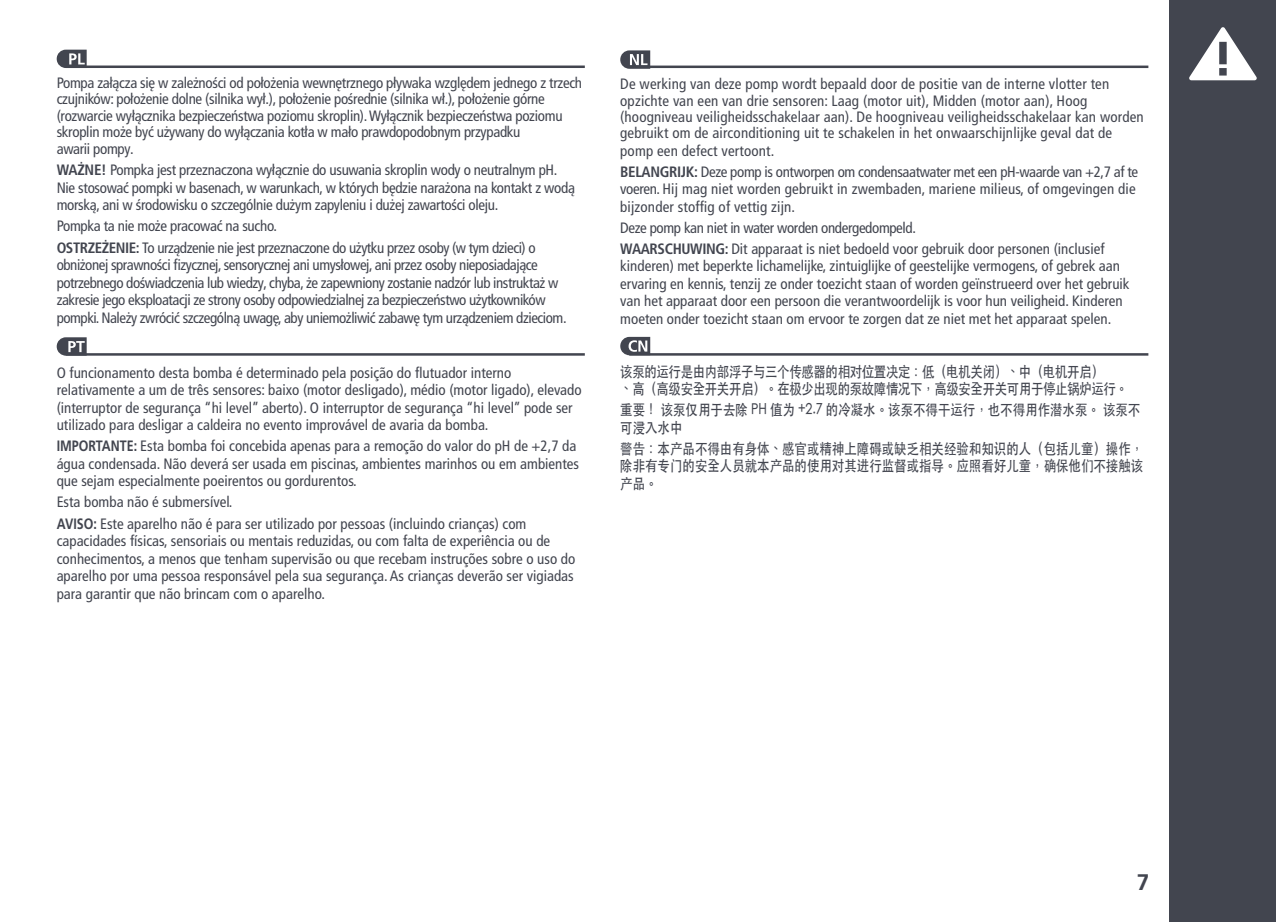
<style>
.page{position:relative;width:1276px;height:922px;background:#fff}
.page>*{position:absolute;margin:0;border:0;box-sizing:border-box;transform-origin:0 0}
.t1{font:700 22.5px "Frutiger LT Pro";color:#42454f}
.t2{font:condensed 15px/17.5px "Frutiger LT Pro";color:#42454f}
.t3{font:condensed 15px/16.5px "Frutiger LT Pro";letter-spacing:-.02em;color:#42454f}
.t4{font:condensed 15px/17.5px "Frutiger LT Pro";letter-spacing:-.03em;color:#42454f}
.t5{font:500 15px/17.5px "ST Heiti TC";color:#42454f;scale:.83 1}
.t6{font:500 15px/17.5px "ST Heiti TC";letter-spacing:-.03em;color:#42454f;scale:.83 1}
.s1{font-weight:700}
.s2{font-weight:700;font-stretch:normal}
</style>
<div class="page">
<div style="left:1169px;top:0;width:107px;height:921px;background:#42454f"></div>
<svg style="left:1189px;top:27px;width:67px;height:53px"></svg>
<hr style="left:66px;top:65px;width:519px;height:3px;background:#42454f">
<svg style="left:57px;top:50px;width:30px;height:18px"></svg>
<hr style="left:66px;top:353px;width:519px;height:2px;background:#42454f">
<svg style="left:57px;top:337px;width:30px;height:18px"></svg>
<hr style="left:629px;top:66px;width:519px;height:2px;background:#42454f">
<hr style="left:629px;top:353px;width:519px;height:2px;background:#42454f">
<svg style="left:620px;top:50px;width:30px;height:19px"></svg>
<svg style="left:620px;top:337px;width:30px;height:18px"></svg>
<p class="t3" style="left:57px;top:75px;width:527px">Pompa załącza się w zależności od położenia wewnętrznego pływaka względem jednego z trzech czujników: położenie dolne (silnika wył.), położenie pośrednie (silnika wł.), położenie górne (rozwarcie wyłącznika bezpieczeństwa poziomu skroplin). Wyłącznik bezpieczeństwa poziomu skroplin może być używany do wyłączania kotła w mało prawdopodobnym przypadku<br>awarii pompy.</p>
<p class="t3" style="left:57px;top:161px;width:520px;line-height:17.5px"><span class="s1">WAŻNE!</span> Pompka jest przeznaczona wyłącznie do usuwania skroplin wody o neutralnym pH.<br>Nie stosować pompki w basenach, w warunkach, w których będzie narażona na kontakt z wodą morską, ani w środowisku o szczególnie dużym zapyleniu i dużej zawartości oleju.</p>
<p class="t4" style="left:57px;top:216px;width:480px;line-height:21px">Pompka ta nie może pracować na sucho.<br><span class="s1">OSTRZEŻENIE:</span> To urządzenie nie jest przeznaczone do użytku przez osoby (w tym dzieci) o</p>
<p class="t4" style="left:57px;top:256px;width:511px">obniżonej sprawności fizycznej, sensorycznej ani umysłowej, ani przez osoby nieposiadające potrzebnego doświadczenia lub wiedzy, chyba, że zapewniony zostanie nadzór lub instruktaż w zakresie jego eksploatacji ze strony osoby odpowiedzialnej za bezpieczeństwo użytkowników pompki. Należy zwrócić szczególną uwagę, aby uniemożliwić zabawę tym urządzeniem dzieciom.</p>
<p class="t2" style="left:57px;top:364px;width:526px">O funcionamento desta bomba é determinado pela posição do flutuador interno relativamente a um de três sensores: baixo (motor desligado), médio (motor ligado), elevado (interruptor de segurança “hi level” aberto). O interruptor de segurança “hi level” pode ser utilizado para desligar a caldeira no evento improvável de avaria da bomba.</p>
<p class="t2" style="left:57px;top:437px;width:524px"><span class="s2">IMPORTANTE:</span> Esta bomba foi concebida apenas para a remoção do valor do pH de +2,7 da água condensada. Não deverá ser usada em piscinas, ambientes marinhos ou em ambientes que sejam especialmente poeirentos ou gordurentos.</p>
<p class="t2" style="left:57px;top:491px;width:471px;line-height:21px">Esta bomba não é submersível.<br><span class="s2">AVISO:</span> Este aparelho não é para ser utilizado por pessoas (incluindo crianças) com</p>
<p class="t2" style="left:57px;top:532px;width:520px">capacidades físicas, sensoriais ou mentais reduzidas, ou com falta de experiência ou de conhecimentos, a menos que tenham supervisão ou que recebam instruções sobre o uso do aparelho por uma pessoa responsável pela sua segurança. As crianças deverão ser vigiadas para garantir que não brincam com o aparelho.</p>
<p class="t2" style="left:620px;top:76px;width:525px;line-height:16.5px">De werking van deze pomp wordt bepaald door de positie van de interne vlotter ten opzichte van een van drie sensoren: Laag (motor uit), Midden (motor aan), Hoog (hoogniveau veiligheidsschakelaar aan). De hoogniveau veiligheidsschakelaar kan worden gebruikt om de airconditioning uit te schakelen in het onwaarschijnlijke geval dat de pomp een defect vertoont.</p>
<p class="t2" style="left:620px;top:163px;width:519px"><span class="s1">BELANGRIJK:</span> Deze pomp is ontworpen om condensaatwater met een pH-waarde van +2,7 af te voeren. Hij mag niet worden gebruikt in zwembaden, mariene milieus, of omgevingen die bijzonder stoffig of vettig zijn.</p>
<p class="t2" style="left:620px;top:217px;width:486px;line-height:21px">Deze pomp kan niet in water worden ondergedompeld.<br><span class="s1">WAARSCHUWING:</span> Dit apparaat is niet bedoeld voor gebruik door personen (inclusief</p>
<p class="t2" style="left:620px;top:257px;width:511px">kinderen) met beperkte lichamelijke, zintuiglijke of geestelijke vermogens, of gebrek aan ervaring en kennis, tenzij ze onder toezicht staan of worden geïnstrueerd over het gebruik van het apparaat door een persoon die verantwoordelijk is voor hun veiligheid. Kinderen moeten onder toezicht staan om ervoor te zorgen dat ze niet met het apparaat spelen.</p>
<p class="t6" style="left:620px;top:362px;width:613px">该泵的运行是由内部浮子与三个传感器的相对位置决定：低（电机关闭）、中（电机开启）<br>、高（高级安全开关开启）。在极少出现的泵故障情况下，高级安全开关可用于停止锅炉运行。</p>
<p class="t5" style="left:620px;top:400px;width:628px">重要！ 该泵仅用于去除 PH 值为 +2.7 的冷凝水。该泵不得干运行，也不得用作潜水泵。 该泵不可浸入水中</p>
<p class="t5" style="left:620px;top:439px;width:632px;text-align:justify">警告：本产品不得由有身体、感官或精神上障碍或缺乏相关经验和知识的人（包括儿童）操作，除非有专门的安全人员就本产品的使用对其进行监督或指导。应照看好儿童，确保他们不接触该产品。</p>
<h1 class="t1" style="left:1137px;top:868px;width:14px">7</h1>
</div>
